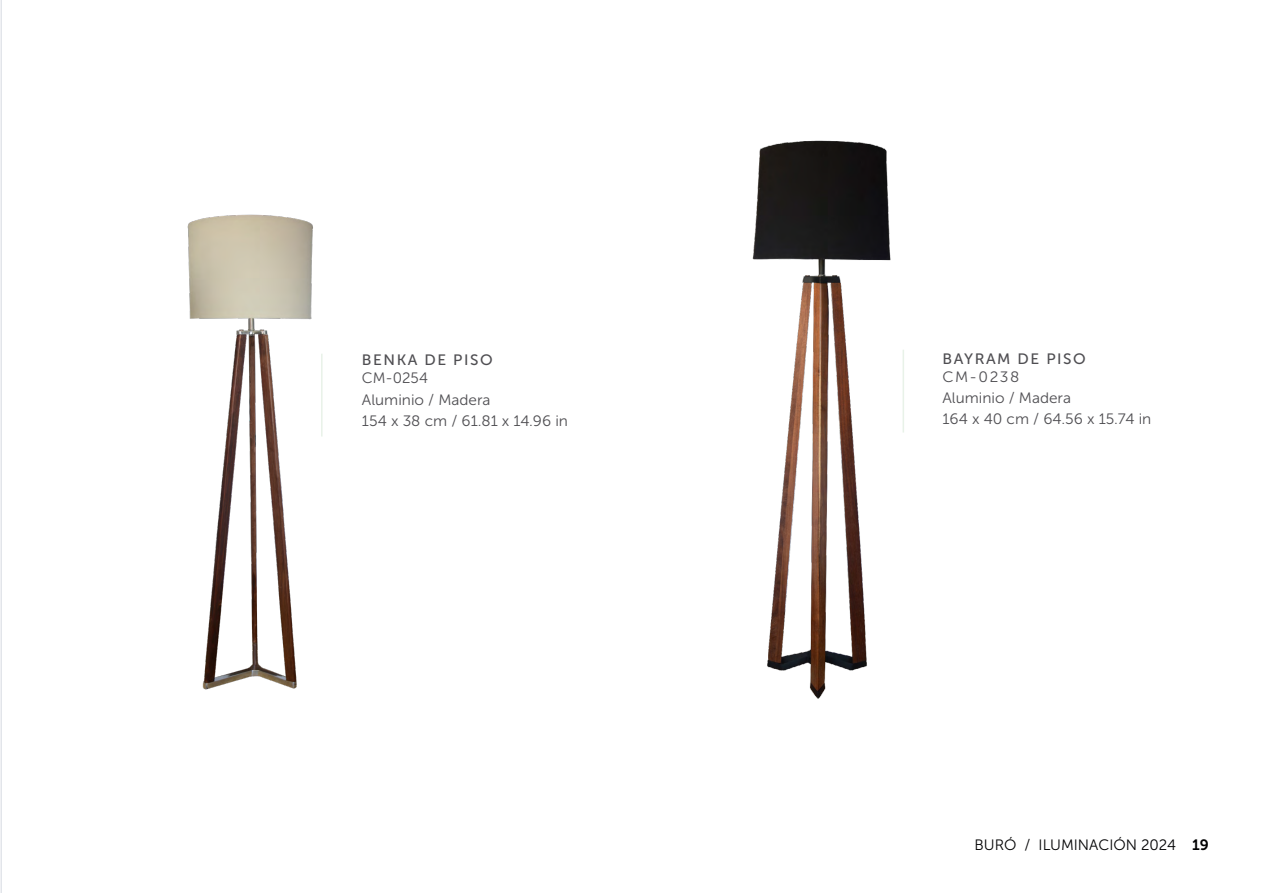
<style>
.page{position:relative;width:1263px;height:893px;background:#fff}
.page>*{position:absolute;margin:0;border:0;box-sizing:border-box;transform-origin:0 0}
.t1{font:15px/21.3px "Museo Sans 300";color:#4f4e52}
.t2{font:15px "Museo Sans 500";letter-spacing:.1em;color:#4f4e52}
.t3{font:15px "Museo Sans 300";color:#020203}
.s1{font-family:"Museo Sans 700"}
</style>
<div class="page">
<hr style="left:0;top:0;width:2px;height:893px;background:#e2e5ea">
<img style="left:187px;top:214px;width:126px;height:476px">
<hr style="left:321px;top:354px;width:2px;height:83px;background:#e8f2e8">
<img style="left:752px;top:140px;width:139px;height:559px">
<hr style="left:902px;top:350px;width:2px;height:83px;background:#e8f2e8">
<p class="t2" style="left:362px;top:352px;width:132px">BENKA DE PISO</p>
<p class="t1" style="left:362px;top:368px;width:208px">CM-0254<br>Aluminio / Madera<br>154 x 38 cm / 61.81 x 14.96 in</p>
<p class="t2" style="left:942px;top:350px;width:145px">BAYRAM DE PISO</p>
<p class="t1" style="left:942px;top:366px;width:210px">CM-0238<br>Aluminio / Madera<br>164 x 40 cm / 64.56 x 15.74 in</p>
<p class="t3" style="left:974px;top:837px;width:236px">BURÓ / ILUMINACIÓN 2024 <span class="s1">19</span></p>
</div>
